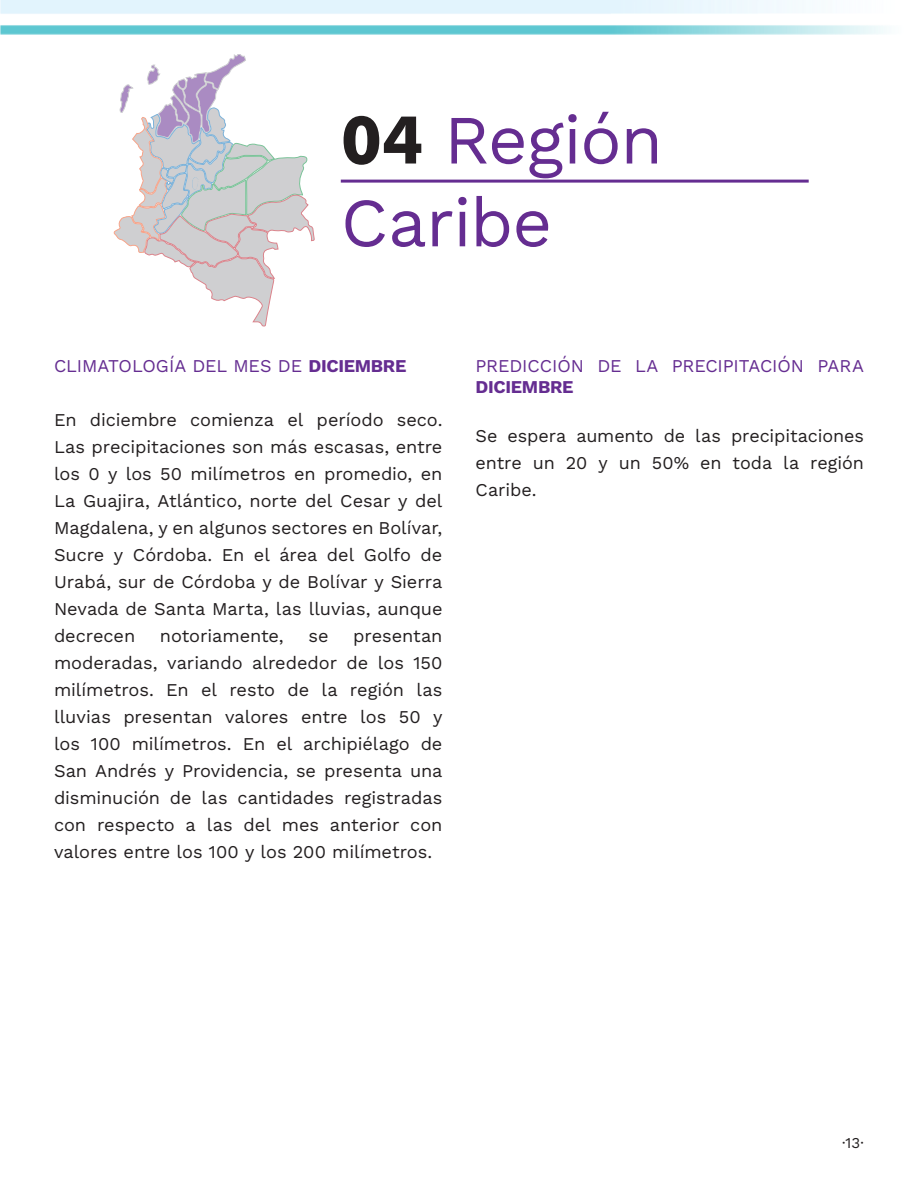
<style>
.page{position:relative;width:918px;height:1188px;background:#fff}
.page>*{position:absolute;margin:0;border:0;box-sizing:border-box;transform-origin:0 0}
.t1{font:69px "Work Sans";letter-spacing:-.015em;color:#652d91}
.t2{font:18px/27px "Work Sans";letter-spacing:-.005em;color:#231f20;text-align:justify}
.t3{font:18px/21.6px "Work Sans";letter-spacing:-.01em;color:#652d91}
.t4{font:15px "Work Sans";color:#231f20}
.s1{font-family:"Futura BT";font-weight:700;font-size:66px;color:#231f20}
</style>
<div class="page">
<img style="left:0;top:0;width:886px;height:34px">
<svg style="left:113px;top:54px;width:202px;height:273px"></svg>
<hr style="left:341px;top:180px;width:468px;height:3px;background:#652d91">
<p class="t1" style="left:341px;top:88px;width:324px"><span class="s1">04</span> Región</p>
<p class="t1" style="left:341px;top:170px;width:213px">Caribe</p>
<p class="t3" style="left:54px;top:354px;width:354px">CLIMATOLOGÍA DEL MES DE DICIEMBRE</p>
<p class="t2" style="left:54px;top:405px;width:390px">En diciembre comienza el período seco.<br>Las precipitaciones son más escasas, entre los 0 y los 50 milímetros en promedio, en La Guajira, Atlántico, norte del Cesar y del Magdalena, y en algunos sectores en Bolívar, Sucre y Córdoba. En el área del Golfo de Urabá, sur de Córdoba y de Bolívar y Sierra Nevada de Santa Marta, las lluvias, aunque decrecen</p>
<p class="t2" style="left:160px;top:621px;width:125px">notoriamente,</p>
<p class="t2" style="left:309px;top:621px;width:22px">se</p>
<p class="t2" style="left:54px;top:621px;width:390px;text-indent:299px">presentan moderadas, variando alrededor de los 150 milímetros. En el resto de la región las lluvias presentan valores entre los 50 y los 100 milímetros. En el archipiélago de San Andrés y Providencia, se presenta una disminución de las cantidades registradas con respecto a las del mes anterior con valores entre los 100 y los 200 milímetros.</p>
<p class="t3" style="left:476px;top:354px;width:390px">PREDICCIÓN DE LA PRECIPITACIÓN PARA<br>DICIEMBRE</p>
<p class="t2" style="left:476px;top:422px;width:390px">Se espera aumento de las precipitaciones entre un 20 y un 50% en toda la región Caribe.</p>
<p class="t4" style="left:842px;top:1131px;width:23px">·13·</p>
</div>
